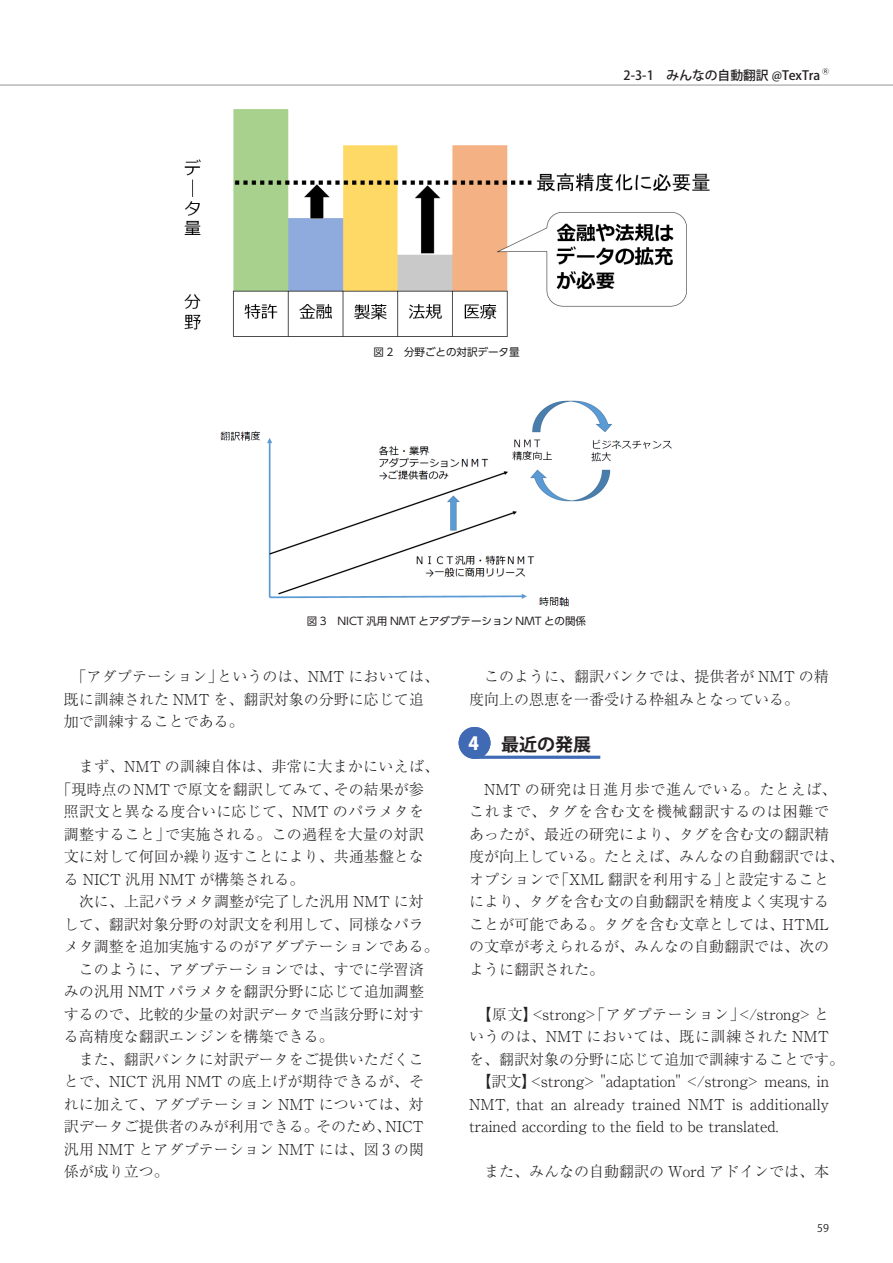
<style>
.page{position:relative;width:893px;height:1263px;background:#fff}
.page>*{position:absolute;margin:0;border:0;box-sizing:border-box;transform-origin:0 0}
._1___-12ｐ{font:700 18px "Koz Go Pr 6 N";color:#231f20}
.数字-タイトル_白{font:800 18px "Koz Go Pr 6 N";color:#fff}
._1-0_本文{font:300 15px/22.5px "Ryumin Pro";color:#231f20}
._1-0_本文-1L{font:300 15px/22.5px "Ryumin Pro";color:#231f20}
._1-0_本文-1L-2{font:300 15px "Ryumin Pro";letter-spacing:.02em;color:#231f20}
.節-柱{font:500 12.75px "Koz Go Pr 6 N";color:#231f20}
.t1{font:10.65px "Koz Go Pr 6 N";color:#231f20}
.図題-c{font:10.5px "UD Shin Go Pro";color:#231f20}
.節-柱-2{font:500 7.05px "Koz Go Pr 6 N";color:#231f20}
</style>
<div class="page">
<hr style="left:473px;top:756px;width:127px;height:3px;background:#406ab4">
<div style="left:459px;top:727px;width:31px;height:32px;background:#406ab4;border-radius:50%"></div>
<img style="left:184px;top:109px;width:526px;height:228px">
<img style="left:220px;top:400px;width:452px;height:207px">
<hr style="left:0;top:85px;width:893px;height:1px;background:#939598">
<p class="節-柱" style="left:624px;top:68px;width:198px">2-3-1　みんなの自動翻訳 @TexTra</p>
<p class="節-柱-2" style="left:822px;top:67px;width:9px">Ⓡ</p>
<p class="図題-c" style="left:373px;top:343px;width:148px">図 2　分野ごとの対訳データ量</p>
<p class="図題-c" style="left:307px;top:613px;width:281px">図 3　NICT 汎用 NMT とアダプテーション NMT との関係</p>
<p class="_1-0_本文-1L" style="left:64px;top:664px;width:377px;text-indent:8px">「アダプテーション」というのは、NMT においては、既に訓練された NMT を、翻訳対象の分野に応じて追加で訓練することである。</p>
<p class="_1-0_本文-1L-2" style="left:79px;top:755px;width:362px">まず、NMT の訓練自体は、非常に大まかにいえば、</p>
<p class="_1-0_本文-1L" style="left:56px;top:776px;width:369px">「現時点のNMTで原文を翻訳してみて、その結果が参</p>
<p class="_1-0_本文-1L" style="left:64px;top:799px;width:362px">照訳文と異なる度合いに応じて、NMT のパラメタを</p>
<p class="_1-0_本文-1L" style="left:64px;top:821px;width:361px">調整すること」で実施される。この過程を大量の対訳</p>
<p class="_1-0_本文-1L" style="left:64px;top:844px;width:362px">文に対して何回か繰り返すことにより、共通基盤とな</p>
<p class="_1-0_本文-1L" style="left:64px;top:866px;width:242px">る NICT 汎用 NMT が構築される。</p>
<p class="_1-0_本文" style="left:64px;top:889px;width:377px;text-indent:15px">次に、上記パラメタ調整が完了した汎用 NMT に対して、翻訳対象分野の対訳文を利用して、同様なパラメタ調整を追加実施するのがアダプテーションである。</p>
<p class="_1-0_本文" style="left:64px;top:956px;width:362px;text-align:justify;text-indent:15px">このように、アダプテーションでは、すでに学習済みの汎用 NMT パラメタを翻訳分野に応じて追加調整するので、比較的少量の対訳データで当該分野に対する高精度な翻訳エンジンを構築できる。</p>
<p class="_1-0_本文" style="left:64px;top:1046px;width:362px;text-align:justify;text-indent:15px">また、翻訳バンクに対訳データをご提供いただくことで、NICT 汎用 NMT の底上げが期待できるが、それに加えて、アダプテーション NMT については、対訳データご提供者のみが利用できる。そのため、NICT汎用 NMT とアダプテーション NMT には、図 3 の関係が成り立つ。</p>
<p class="_1-0_本文" style="left:469px;top:664px;width:361px;text-indent:15px">このように、翻訳バンクでは、提供者が NMT の精度向上の恩恵を一番受ける枠組みとなっている。</p>
<p class="_1___-12ｐ" style="left:501px;top:734px;width:91px">最近の発展</p>
<p class="_1-0_本文" style="left:469px;top:776px;width:377px;text-indent:15px">NMT の研究は日進月歩で進んでいる。たとえば、これまで、タグを含む文を機械翻訳するのは困難であったが、最近の研究により、タグを含む文の翻訳精度が向上している。たとえば、みんなの自動翻訳では、オプションで「XML 翻訳を利用する」と設定することにより、タグを含む文の自動翻訳を精度よく実現することが可能である。タグを含む文章としては、HTMLの文章が考えられるが、みんなの自動翻訳では、次のように翻訳された。</p>
<p class="_1-0_本文-1L" style="left:469px;top:1001px;width:377px;text-indent:8px">【原文】&lt;strong&gt;「アダプテーション」&lt;/strong&gt; というのは、NMT においては、既に訓練された NMTを、翻訳対象の分野に応じて追加で訓練することです。</p>
<p class="_1-0_本文" style="left:469px;top:1069px;width:362px;text-align:justify;text-indent:8px">【訳文】&lt;strong&gt; "adaptation" &lt;/strong&gt; means, in NMT, that an already trained NMT is additionally trained according to the field to be translated.</p>
<p class="_1-0_本文-1L" style="left:484px;top:1159px;width:347px">また、みんなの自動翻訳の Word アドインでは、本</p>
<p class="数字-タイトル_白" style="left:468px;top:733px;width:12px">3</p>
<p class="数字-タイトル_白" style="left:468px;top:733px;width:12px">4</p>
<p class="t1" style="left:817px;top:1222px;width:13px">59</p>
</div>
